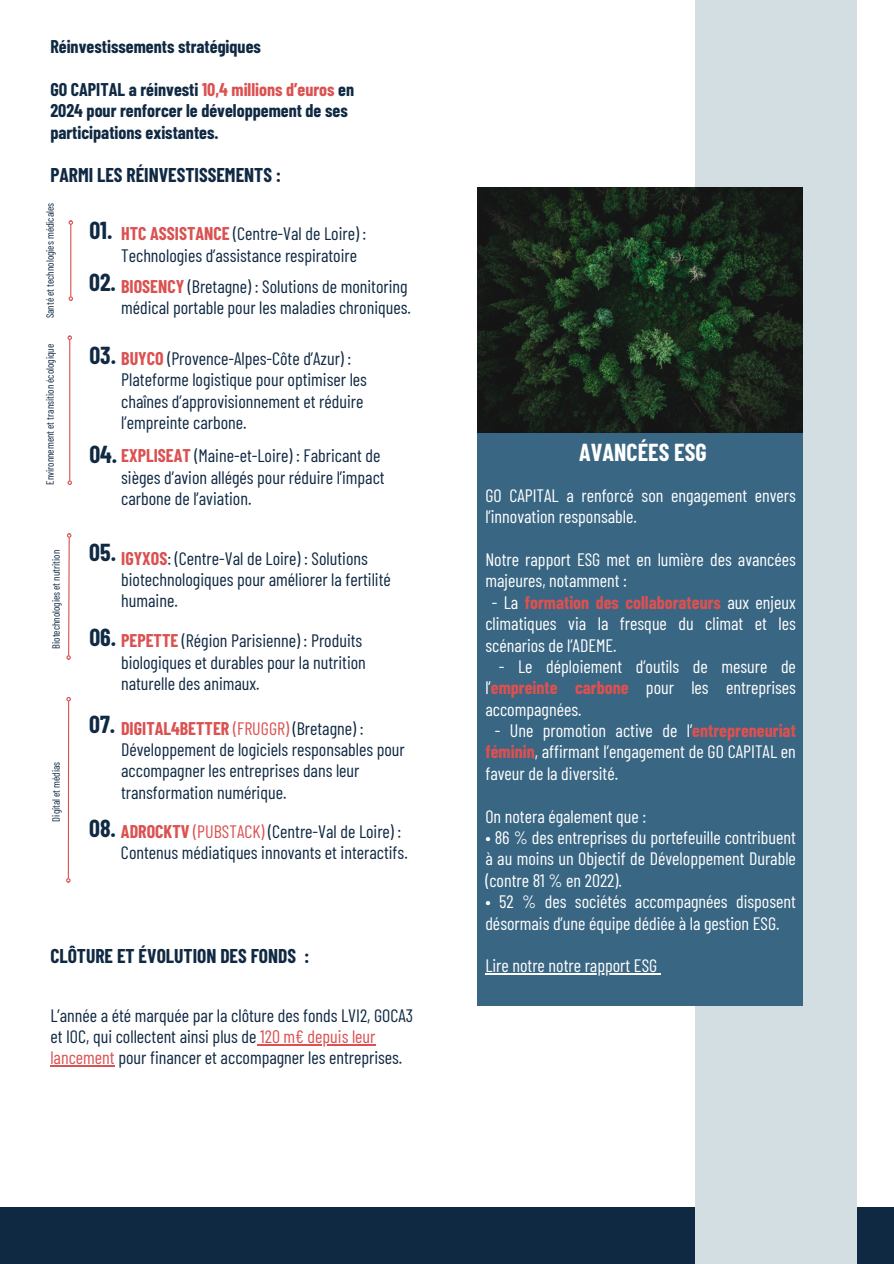
<style>
.page{position:relative;width:894px;height:1264px;background:#fff}
.page>*{position:absolute;margin:0;border:0;box-sizing:border-box;transform-origin:0 0}
.t1{font:700 24px "Barlow Condensed";color:#102943}
.t2{font:700 24px "Barlow Condensed";color:#fff}
.t3{font:700 19.5px "Barlow Condensed";color:#102943}
.t4{font:18px/21.3px "Barlow Condensed";color:#102943}
.t5{font:18px/21.3px "Barlow Condensed";color:#fff;text-align:justify}
.t6{font:700 18px/21.3px "Barlow Condensed";color:#102943}
.t7{font:10.5px "Barlow Condensed";color:#102943}
.s1{color:#db5151}
.s2{font-weight:700;color:#db5151}
</style>
<div class="page">
<div style="left:0;top:1206px;width:893px;height:57px;background:#102943"></div>
<div style="left:695px;top:0;width:161px;height:1263px;background:#d3dee3"></div>
<img style="left:477px;top:187px;width:325px;height:247px">
<div style="left:477px;top:434px;width:325px;height:571px;background:#396683"></div>
<hr style="left:70px;top:224px;width:1px;height:73px;background:#db5151">
<svg style="left:68px;top:296px;width:5px;height:5px"></svg>
<svg style="left:68px;top:220px;width:5px;height:5px"></svg>
<hr style="left:69px;top:340px;width:1px;height:141px;background:#db5151">
<svg style="left:67px;top:480px;width:5px;height:5px"></svg>
<svg style="left:67px;top:335px;width:5px;height:5px"></svg>
<svg style="left:66px;top:533px;width:5px;height:126px"></svg>
<hr style="left:68px;top:701px;width:1px;height:177px;background:#db5151">
<svg style="left:66px;top:878px;width:5px;height:4px"></svg>
<svg style="left:66px;top:697px;width:5px;height:4px"></svg>
<hr style="left:256px;top:1044px;width:119px;height:1px;background:#db5151">
<hr style="left:50px;top:1065px;width:65px;height:1px;background:#db5151">
<hr style="left:485px;top:973px;width:172px;height:1px;background:#fff">
<h4 class="t6" style="left:50px;top:35px;width:212px">Réinvestissements stratégiques</h4>
<h2 class="t6" style="left:50px;top:78px;width:305px">GO CAPITAL a réinvesti <span class="s1">10,4 millions d’euros</span> en<br>2024 pour renforcer le développement de ses participations existantes.</h2>
<p class="t3" style="left:50px;top:162px;width:232px">PARMI LES RÉINVESTISSEMENTS :</p>
<p class="t7" style="left:43px;top:318px;width:117px;rotate:-90deg">Santé et technologies médicales</p>
<h1 class="t7" style="left:43px;top:485px;width:142px;rotate:-90deg">Environnement et transition écologique</h1>
<h5 class="t7" style="left:49px;top:648px;width:100px;rotate:-90deg">Biotechnologies et nutrition</h5>
<h1 class="t7" style="left:49px;top:821px;width:61px;rotate:-90deg">Digital et médias</h1>
<p class="t1" style="left:89px;top:215px;width:25px">01.</p>
<p class="t4" style="left:121px;top:222px;width:247px"><span class="s2">HTC ASSISTANCE</span> (Centre-Val de Loire) :<br>Technologies d’assistance respiratoire</p>
<h1 class="t1" style="left:89px;top:267px;width:28px">02.</h1>
<h5 class="t4" style="left:121px;top:275px;width:291px"><span class="s2">BIOSENCY</span> (Bretagne) : Solutions de monitoring médical portable pour les maladies chroniques.</h5>
<h5 class="t1" style="left:89px;top:340px;width:28px">03.</h5>
<p class="t4" style="left:121px;top:347px;width:247px"><span class="s2">BUYCO</span> (Provence-Alpes-Côte d’Azur) :<br>Plateforme logistique pour optimiser les chaînes d’approvisionnement et réduire l’empreinte carbone.</p>
<p class="t1" style="left:89px;top:438px;width:29px">04.</p>
<h5 class="t4" style="left:121px;top:444px;width:265px"><span class="s2">EXPLISEAT</span> (Maine-et-Loire) : Fabricant de sièges d’avion allégés pour réduire l’impact carbone de l’aviation.</h5>
<h1 class="t1" style="left:89px;top:537px;width:28px">05.</h1>
<h1 class="t4" style="left:121px;top:547px;width:271px"><span class="s2">IGYXOS</span>: (Centre-Val de Loire) : Solutions biotechnologiques pour améliorer la fertilité humaine.</h1>
<h5 class="t4" style="left:121px;top:629px;width:246px"><span class="s2">PEPETTE</span> (Région Parisienne) : Produits biologiques et durables pour la nutrition naturelle des animaux.</h5>
<h5 class="t4" style="left:121px;top:716px;width:285px"><span class="s2">DIGITAL4BETTER</span> <span class="s1">(FRUGGR)</span> (Bretagne) :<br>Développement de logiciels responsables pour accompagner les entreprises dans leur transformation numérique.</h5>
<h5 class="t4" style="left:121px;top:820px;width:288px"><span class="s2">ADROCKTV</span> <span class="s1">(PUBSTACK)</span> (Centre-Val de Loire) :<br>Contenus médiatiques innovants et interactifs.</h5>
<h5 class="t1" style="left:89px;top:622px;width:28px">06.</h5>
<h1 class="t1" style="left:89px;top:709px;width:27px">07.</h1>
<h5 class="t1" style="left:89px;top:813px;width:28px">08.</h5>
<p class="t3" style="left:50px;top:943px;width:260px">CLÔTURE ET ÉVOLUTION DES FONDS :</p>
<p class="t4" style="left:50px;top:1003px;width:364px">L’année a été marquée par la clôture des fonds LVI2, GOCA3 et IOC, qui collectent ainsi plus de <span class="s1">120 m€ depuis leur</span></p>
<h1 class="t4" style="left:50px;top:1046px;width:353px"><span class="s1">lancement</span> pour financer et accompagner les entreprises.</h1>
<h1 class="t2" style="left:579px;top:437px;width:129px">AVANCÉES ESG</h1>
<h5 class="t5" style="left:485px;top:484px;width:312px">GO CAPITAL a renforcé son engagement envers l’innovation responsable.</h5>
<h1 class="t5" style="left:485px;top:548px;width:312px">Notre rapport ESG met en lumière des avancées majeures, notamment :</h1>
<h1 class="t5" style="left:485px;top:591px;width:312px;text-indent:6px">- La <span class="s2">formation des collaborateurs</span> aux enjeux climatiques via la fresque du climat et les scénarios de l’ADEME.</h1>
<h1 class="t5" style="left:485px;top:655px;width:312px;text-indent:14px">- Le déploiement d’outils de mesure de l’<span class="s2">empreinte carbone</span> pour les entreprises accompagnées.</h1>
<h1 class="t5" style="left:485px;top:719px;width:312px;text-indent:9px">- Une promotion active de l’<span class="s2">entrepreneuriat féminin</span>, affirmant l’engagement de GO CAPITAL en faveur de la diversité.</h1>
<h5 class="t5" style="left:485px;top:804px;width:162px">On notera également que :</h5>
<h5 class="t5" style="left:485px;top:826px;width:312px">• 86 % des entreprises du portefeuille contribuent à au moins un Objectif de Développement Durable (contre 81 % en 2022).</h5>
<h5 class="t5" style="left:485px;top:890px;width:312px">• 52 % des sociétés accompagnées disposent désormais d’une équipe dédiée à la gestion ESG.</h5>
<p class="t5" style="left:485px;top:954px;width:173px">Lire notre notre rapport ESG</p>
</div>
